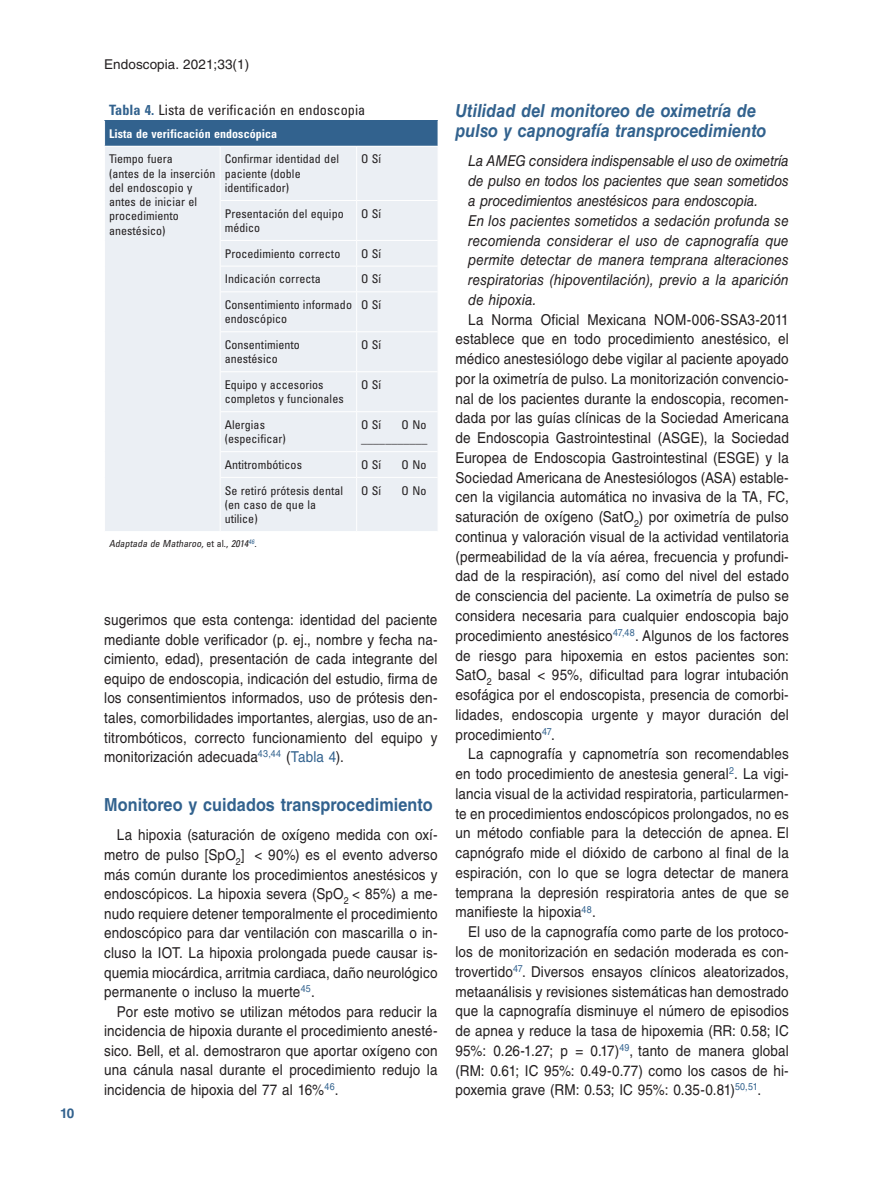
<style>
.page{position:relative;width:893px;height:1191px;background:#fff}
.page>*{position:absolute;margin:0;border:0;box-sizing:border-box;transform-origin:0 0}
.t1{font:italic 700 18px/19.8px "Helvetica LT Std";letter-spacing:.005em;color:#32628e;scale:.9 1}
.t2{font:700 18px "Helvetica LT Std";letter-spacing:.005em;color:#32628e;scale:.9 1}
.t3{font:15px/19.8px "Helvetica LT Std";letter-spacing:.01em;color:#231f20;text-align:justify;scale:.9 1}
.t4{font:italic 15px/19.8px "Helvetica LT Std";letter-spacing:.005em;color:#231f20;scale:.9 1}
.t5{font:condensed 14.25px "Univers LT Std";letter-spacing:.005em;color:#231f20}
.t6{font:13.5px "Helvetica LT Std";letter-spacing:.005em;color:#231f20}
.t7{font:700 13.5px "Helvetica LT Std";color:#32628e}
.t8{font:condensed 12px/14.2px "Univers LT Std";letter-spacing:.005em;color:#231f20}
.t9{font:700 condensed 12px "Univers LT Std";letter-spacing:.005em;color:#fff}
.t10{font:italic condensed 9.75px "Univers LT Std";color:#231f20}
.s1{font-weight:700;color:#32628e}
.s2{font-style:normal}
.s3{color:#32628e}
</style>
<div class="page">
<div style="left:105px;top:120px;width:333px;height:26px;background:#32628e"></div>
<div style="left:105px;top:147px;width:333px;height:384px;background:#ebeff4"></div>
<hr style="left:356px;top:147px;width:1px;height:53px;background:#fff">
<hr style="left:356px;top:201px;width:1px;height:39px;background:#fff">
<svg style="left:356px;top:241px;width:1px;height:50px"></svg>
<hr style="left:356px;top:292px;width:1px;height:39px;background:#fff">
<hr style="left:356px;top:332px;width:1px;height:39px;background:#fff">
<hr style="left:356px;top:372px;width:1px;height:39px;background:#fff">
<hr style="left:356px;top:412px;width:1px;height:39px;background:#fff">
<svg style="left:356px;top:452px;width:1px;height:25px"></svg>
<hr style="left:356px;top:478px;width:1px;height:53px;background:#fff">
<hr style="left:221px;top:200px;width:136px;height:1px;background:#fff">
<hr style="left:357px;top:200px;width:81px;height:1px;background:#fff">
<hr style="left:221px;top:240px;width:136px;height:1px;background:#fff">
<hr style="left:357px;top:240px;width:81px;height:1px;background:#fff">
<hr style="left:221px;top:266px;width:136px;height:1px;background:#fff">
<hr style="left:357px;top:266px;width:81px;height:1px;background:#fff">
<hr style="left:221px;top:291px;width:136px;height:1px;background:#fff">
<hr style="left:357px;top:291px;width:81px;height:1px;background:#fff">
<hr style="left:221px;top:331px;width:136px;height:1px;background:#fff">
<hr style="left:357px;top:331px;width:81px;height:1px;background:#fff">
<hr style="left:221px;top:371px;width:136px;height:1px;background:#fff">
<hr style="left:357px;top:371px;width:81px;height:1px;background:#fff">
<hr style="left:221px;top:411px;width:136px;height:1px;background:#fff">
<hr style="left:357px;top:411px;width:81px;height:1px;background:#fff">
<hr style="left:221px;top:451px;width:136px;height:1px;background:#fff">
<hr style="left:357px;top:451px;width:81px;height:1px;background:#fff">
<hr style="left:220px;top:477px;width:1px;height:54px;background:#fff">
<hr style="left:220px;top:147px;width:1px;height:53px;background:#fff">
<hr style="left:220px;top:200px;width:1px;height:40px;background:#fff">
<svg style="left:220px;top:240px;width:1px;height:52px"></svg>
<hr style="left:220px;top:292px;width:1px;height:40px;background:#fff">
<hr style="left:220px;top:332px;width:1px;height:40px;background:#fff">
<hr style="left:220px;top:372px;width:1px;height:40px;background:#fff">
<hr style="left:220px;top:412px;width:1px;height:40px;background:#fff">
<svg style="left:220px;top:452px;width:1px;height:25px"></svg>
<hr style="left:221px;top:477px;width:136px;height:1px;background:#fff">
<hr style="left:357px;top:477px;width:81px;height:1px;background:#fff">
<svg style="left:104px;top:120px;width:1px;height:26px"></svg>
<p class="t7" style="left:60px;top:1104px;width:16px">10</p>
<p class="t6" style="left:104px;top:57px;width:147px">Endoscopia. 2021;33(1)</p>
<p class="t5" style="left:109px;top:100px;width:258px"><span class="s1">Tabla 4.</span> Lista de verificación en endoscopia</p>
<p class="t9" style="left:109px;top:126px;width:170px">Lista de verificación endoscópica</p>
<p class="t8" style="left:109px;top:152px;width:108px">Tiempo fuera<br>(antes de la inserción del endoscopio y antes de iniciar el procedimiento anestésico)</p>
<p class="t8" style="left:225px;top:152px;width:116px">Confirmar identidad del paciente (doble identificador)</p>
<p class="t8" style="left:361px;top:152px;width:22px">O Sí</p>
<p class="t8" style="left:225px;top:206px;width:121px">Presentación del equipo médico</p>
<p class="t8" style="left:361px;top:206px;width:22px">O Sí</p>
<p class="t8" style="left:225px;top:246px;width:117px">Procedimiento correcto</p>
<p class="t8" style="left:361px;top:246px;width:22px">O Sí</p>
<p class="t8" style="left:225px;top:272px;width:98px">Indicación correcta</p>
<p class="t8" style="left:361px;top:272px;width:22px">O Sí</p>
<p class="t8" style="left:225px;top:297px;width:129px">Consentimiento informado endoscópico</p>
<p class="t8" style="left:361px;top:297px;width:22px">O Sí</p>
<p class="t8" style="left:225px;top:337px;width:77px">Consentimiento anestésico</p>
<p class="t8" style="left:361px;top:337px;width:22px">O Sí</p>
<p class="t8" style="left:225px;top:377px;width:121px">Equipo y accesorios completos y funcionales</p>
<p class="t8" style="left:361px;top:377px;width:22px">O Sí</p>
<p class="t8" style="left:225px;top:417px;width:63px">Alergias (especificar)</p>
<p class="t8" style="left:361px;top:417px;width:22px">O Sí</p>
<p class="t8" style="left:361px;top:417px;width:68px;text-align:right">O No ___________</p>
<p class="t8" style="left:225px;top:457px;width:79px">Antitrombóticos</p>
<p class="t8" style="left:361px;top:457px;width:22px">O Sí</p>
<p class="t8" style="left:402px;top:457px;width:26px">O No</p>
<p class="t8" style="left:225px;top:483px;width:120px">Se retiró prótesis dental (en caso de que la utilice)</p>
<p class="t8" style="left:361px;top:483px;width:22px">O Sí</p>
<p class="t8" style="left:402px;top:483px;width:26px">O No</p>
<p class="t10" style="left:109px;top:537px;width:151px">Adaptada de Matharoo, <span class="s2">e t a l . ,</span> 2014<sup>46</sup>.</p>
<p class="t3" style="left:104px;top:610px;width:372px">sugerimos que esta contenga: identidad del paciente mediante doble verificador (p. ej., nombre y fecha na&shy;cimiento, edad), presentación de cada integrante del equipo de endoscopia, indicación del estudio, firma de los consentimientos informados, uso de prótesis den&shy;tales, comorbilidades importantes, alergias, uso de an&shy;titrombóticos, correcto funcionamiento del equipo y monitorización adecuada<sup>43,44</sup> (<span class="s3">Tabla 4</span>).</p>
<p class="t2" style="left:104px;top:793px;width:366px">Monitoreo y cuidados transprocedimiento</p>
<p class="t3" style="left:104px;top:825px;width:372px;text-indent:13px">La hipoxia (saturación de oxígeno medida con oxí&shy;metro de pulso [SpO<sub>2</sub>] &lt; 90%) es el evento adverso más común durante los procedimientos anestésicos y endoscópicos. La hipoxia severa (SpO<sub>2</sub> &lt; 85%) a me&shy;nudo requiere detener temporalmente el procedimiento endoscópico para dar ventilación con mascarilla o in&shy;cluso la IOT. La hipoxia prolongada puede causar is&shy;quemia miocárdica, arritmia cardiaca, daño neurológico permanente o incluso la muerte<sup>45</sup>.</p>
<p class="t3" style="left:104px;top:1001px;width:372px;text-indent:13px">Por este motivo se utilizan métodos para reducir la incidencia de hipoxia durante el procedimiento anesté&shy;sico. Bell, et al. demostraron que aportar oxígeno con una cánula nasal durante el procedimiento redujo la incidencia de hipoxia del 77 al 16%<sup>46</sup>.</p>
<p class="t1" style="left:455px;top:101px;width:347px">Utilidad del monitoreo de oximetría de pulso y capnografía transprocedimiento</p>
<p class="t4" style="left:468px;top:151px;width:358px">La AMEG considera indispensable el uso de oximetría de pulso en todos los pacientes que sean sometidos a procedimientos anestésicos para endoscopia.<br>En los pacientes sometidos a sedación profunda se recomienda considerar el uso de capnografía que permite detectar de manera temprana alteraciones respiratorias (hipoventilación), previo a la aparición de hipoxia.</p>
<p class="t3" style="left:455px;top:309px;width:372px;text-indent:13px">La Norma Oficial Mexicana NOM-006-SSA3-2011 establece que en todo procedimiento anestésico, el médico anestesiólogo debe vigilar al paciente apoyado por la oximetría de pulso. La monitorización convencio&shy;nal de los pacientes durante la endoscopia, recomen&shy;dada por las guías clínicas de la Sociedad Americana de Endoscopia Gastrointestinal (ASGE), la Sociedad Europea de Endoscopia Gastrointestinal (ESGE) y la Sociedad Americana de Anestesiólogos (ASA) estable&shy;cen la vigilancia automática no invasiva de la TA, FC, saturación de oxígeno (SatO<sub>2</sub>) por oximetría de pulso continua y valoración visual de la actividad ventilatoria (permeabilidad de la vía aérea, frecuencia y profundi&shy;dad de la respiración), así como del nivel del estado de consciencia del paciente. La oximetría de pulso se considera necesaria para cualquier endoscopia bajo procedimiento anestésico<sup>47,48</sup>. Algunos de los factores de riesgo para hipoxemia en estos pacientes son:<br>SatO<sub>2</sub> basal &lt; 95%, dificultad para lograr intubación esofágica por el endoscopista, presencia de comorbi&shy;lidades, endoscopia urgente y mayor duración del procedimiento<sup>47</sup>.</p>
<p class="t3" style="left:455px;top:744px;width:372px;text-indent:13px">La capnografía y capnometría son recomendables en todo procedimiento de anestesia general<sup>2</sup>. La vigi&shy;lancia visual de la actividad respiratoria, particularmen&shy;te en procedimientos endoscópicos prolongados, no es un método confiable para la detección de apnea. El capnógrafo mide el dióxido de carbono al final de la espiración, con lo que se logra detectar de manera temprana la depresión respiratoria antes de que se manifieste la hipoxia<sup>48</sup>.</p>
<p class="t3" style="left:455px;top:922px;width:372px;text-indent:13px">El uso de la capnografía como parte de los protoco&shy;los de monitorización en sedación moderada es con&shy;trovertido<sup>47</sup>. Diversos ensayos clínicos aleatorizados, metaanálisis y revisiones sistemáticas han demostrado que la capnografía disminuye el número de episodios de apnea y reduce la tasa de hipoxemia (RR: 0.58; IC 95%: 0.26-1.27; p = 0.17)<sup>49</sup>, tanto de manera global (RM: 0.61; IC 95%: 0.49-0.77) como los casos de hi&shy;poxemia grave (RM: 0.53; IC 95%: 0.35-0.81)<sup>50,51</sup>.</p>
</div>
